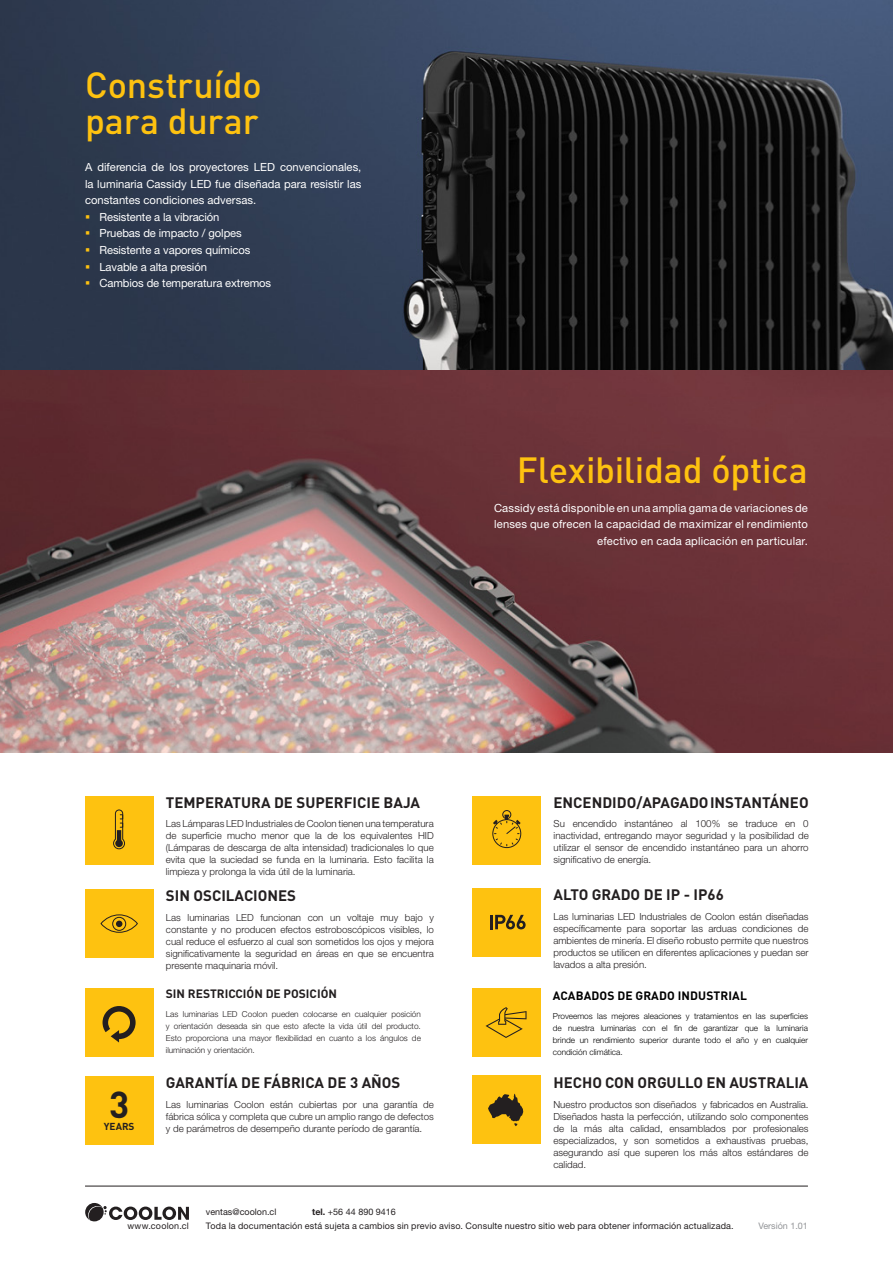
<style>
.page{position:relative;width:893px;height:1263px;background:#fff}
.page>*{position:absolute;margin:0;border:0;box-sizing:border-box;transform-origin:0 0}
.t1{font:700 37.05px "DIN Pro";color:#231f20}
.key_ft_-_smlhead{font:500 36px/36px "DIN Pro";letter-spacing:-.005em;color:#fec210}
.icon_ft_-_subhead{font:700 15px "DIN Pro";color:#231f20}
.icon_ft_-_subhead-2{font:700 12px "DIN Pro";letter-spacing:.01em;color:#000}
.icon_ft_-_subhead-3{font:700 12px "DIN Pro";color:#231f20}
.key_ft_-_body{font:11.25px/16.5px "Helvetica Neue LT Std";letter-spacing:.01em;color:#fff;text-align:right}
.key_ft_-_bullets{font:11.25px/16.5px "Helvetica Neue LT Std";color:#fff;text-align:justify}
.key_ft_-_body-2{font:11.25px "Helvetica Neue LT Std";letter-spacing:-.01em;color:#fff}
.t2{font:700 10.05px "DIN Pro";color:#231f20}
.icon_ft_-_body{font:300 9.75px/12px "Helvetica Neue LT Std";color:#231f20;text-align:justify}
.t3{font:9px/14.1px "Helvetica Neue LT Std";letter-spacing:.015em;color:#231f20}
.t4{font:9px "Helvetica Neue LT Std";color:#939598}
.icon_ft_-_body-2{font:300 8.25px/12px "Helvetica Neue LT Std";color:#231f20;text-align:justify}
.icon_ft_-_subhead-4{font:300 8.25px/12px "Helvetica Neue LT Std";color:#000;text-align:justify}
.s1{font-weight:700}
</style>
<div class="page">
<hr style="left:85px;top:1186px;width:723px;height:1px;background:#231f20">
<svg style="left:85px;top:1203px;width:104px;height:18px"></svg>
<img style="left:0;top:370px;width:893px;height:383px">
<svg style="left:0;top:0;width:893px;height:370px;background:#293140"></svg>
<div style="left:85px;top:890px;width:68px;height:68px;background:#fec210"></div>
<svg style="left:100px;top:914px;width:38px;height:19px"></svg>
<div style="left:85px;top:796px;width:68px;height:68px;background:#fec210"></div>
<svg style="left:113px;top:809px;width:12px;height:40px"></svg>
<div style="left:85px;top:1077px;width:68px;height:68px;background:#fec210"></div>
<div style="left:473px;top:796px;width:68px;height:68px;background:#fec210"></div>
<div style="left:492px;top:819px;width:29px;height:29px;border:1px solid #231f20;border-radius:50%"></div>
<svg style="left:493px;top:810px;width:28px;height:37px"></svg>
<div style="left:473px;top:889px;width:68px;height:68px;background:#fec210"></div>
<hr style="left:490px;top:915px;width:3px;height:14px;background:#231f20">
<svg style="left:495px;top:915px;width:31px;height:14px"></svg>
<div style="left:473px;top:1076px;width:68px;height:68px;background:#fec210"></div>
<svg style="left:488px;top:1093px;width:35px;height:33px"></svg>
<div style="left:85px;top:988px;width:68px;height:68px;background:#fec210"></div>
<svg style="left:103px;top:1006px;width:33px;height:36px"></svg>
<div style="left:472px;top:988px;width:68px;height:68px;background:#fec210"></div>
<svg style="left:485px;top:1007px;width:42px;height:31px"></svg>
<svg style="left:86px;top:215px;width:3px;height:4px"></svg>
<svg style="left:86px;top:248px;width:3px;height:4px"></svg>
<svg style="left:86px;top:281px;width:3px;height:4px"></svg>
<p class="key_ft_-_smlhead" style="left:85px;top:65px;width:178px">Construído para durar</p>
<p class="key_ft_-_bullets" style="left:85px;top:159px;width:278px">A diferencia de los proyectores LED convencionales, la luminaria Cassidy LED fue diseñada para resistir las constantes condiciones adversas.</p>
<p class="key_ft_-_body-2" style="left:99px;top:210px;width:122px">Resistente a la vibración</p>
<p class="key_ft_-_body-2" style="left:99px;top:227px;width:144px">Pruebas de impacto / golpes</p>
<p class="key_ft_-_body-2" style="left:99px;top:243px;width:152px">Resistente a vapores químicos</p>
<p class="key_ft_-_body-2" style="left:99px;top:260px;width:109px">Lavable a alta presión</p>
<p class="key_ft_-_body-2" style="left:99px;top:276px;width:173px">Cambios de temperatura extremos</p>
<p class="key_ft_-_smlhead" style="left:517px;top:450px;width:292px">Flexibilidad óptica</p>
<p class="key_ft_-_body" style="left:494px;top:499px;width:315px">Cassidy está disponible en una amplia gama de variaciones de lenses que ofrecen la capacidad de maximizar el rendimiento efectivo en cada aplicación en particular.</p>
<p class="icon_ft_-_subhead" style="left:166px;top:792px;width:256px">TEMPERATURA DE SUPERFICIE BAJA</p>
<p class="icon_ft_-_body" style="left:166px;top:818px;width:269px">Las Lámparas LED Industriales de Coolon tienen una temperatura de superficie mucho menor que la de los equivalentes HID (Lámparas de descarga de alta intensidad) tradicionales lo que evita que la suciedad se funda en la luminaria. Esto facilita la limpieza y prolonga la vida útil de la luminaria.</p>
<p class="icon_ft_-_subhead" style="left:166px;top:886px;width:132px">SIN OSCILACIONES</p>
<p class="icon_ft_-_body" style="left:166px;top:911px;width:269px">Las luminarias LED funcionan con un voltaje muy bajo y constante y no producen efectos estroboscópicos visibles, lo cual reduce el esfuerzo al cual son sometidos los ojos y mejora significativamente la seguridad en áreas en que se encuentra presente maquinaria móvil.</p>
<p class="icon_ft_-_subhead-3" style="left:166px;top:985px;width:173px">SIN RESTRICCIÓN DE POSICIÓN</p>
<p class="icon_ft_-_body-2" style="left:166px;top:1008px;width:257px">Las luminarias LED Coolon pueden colocarse en cualquier posición y orientación deseada sin que esto afecte la vida útil del producto.<br>Esto proporciona una mayor flexibilidad en cuanto a los ángulos de iluminación y orientación.</p>
<p class="icon_ft_-_subhead" style="left:166px;top:1073px;width:236px">GARANTÍA DE FÁBRICA DE 3 AÑOS</p>
<p class="icon_ft_-_body" style="left:166px;top:1098px;width:269px">Las luminarias Coolon están cubiertas por una garantía de fábrica sólica y completa que cubre un amplio rango de defectos</p>
<h1 class="t1" style="left:109px;top:1079px;width:22px">3</h1>
<p class="t2" style="left:104px;top:1119px;width:32px">YEARS</p>
<p class="icon_ft_-_body" style="left:166px;top:1122px;width:258px">y de parámetros de desempeño durante período de garantía.</p>
<p class="icon_ft_-_subhead" style="left:554px;top:792px;width:257px">ENCENDIDO/APAGADO INSTANTÁNEO</p>
<p class="icon_ft_-_body" style="left:554px;top:818px;width:257px">Su encendido instantáneo al 100% se traduce en 0 inactividad, entregando mayor seguridad y la posibilidad de utilizar el sensor de encendido instantáneo para un ahorro significativo de energía.</p>
<p class="icon_ft_-_subhead" style="left:553px;top:885px;width:172px">ALTO GRADO DE IP - IP66</p>
<p class="icon_ft_-_body" style="left:553px;top:910px;width:257px">Las luminarias LED Industriales de Coolon están diseñadas específicamente para soportar las arduas condiciones de ambientes de minería. El diseño robusto permite que nuestros productos se utilicen en diferentes aplicaciones y puedan ser lavados a alta presión.</p>
<p class="icon_ft_-_subhead-2" style="left:553px;top:987px;width:196px">ACABADOS DE GRADO INDUSTRIAL</p>
<p class="icon_ft_-_subhead-4" style="left:553px;top:1010px;width:257px">Proveemos las mejores aleaciones y tratamientos en las superficies de nuestra luminarias con el fin de garantizar que la luminaria brinde un rendimiento superior durante todo el año y en cualquier condición climática.</p>
<p class="icon_ft_-_subhead" style="left:553px;top:1073px;width:257px">HECHO CON ORGULLO EN AUSTRALIA</p>
<p class="icon_ft_-_body" style="left:553px;top:1098px;width:257px">Nuestro productos son diseñados y fabricados en Australia.<br>Diseñados hasta la perfección, utilizando solo componentes de la más alta calidad, ensamblados por profesionales especializados, y son sometidos a exhaustivas pruebas, asegurando así que superen los más altos estándares de calidad.</p>
<p class="t3" style="left:206px;top:1205px;width:72px">ventas@coolon.cl</p>
<p class="t3" style="left:206px;top:1205px;width:529px;text-indent:106px"><span class="s1">tel.</span> +56 44 890 9416<br>Toda la documentación está sujeta a cambios sin previo aviso. Consulte nuestro sitio web para obtener información actualizada.</p>
<p class="t3" style="left:127px;top:1219px;width:63px">www.coolon.cl</p>
<p class="t4" style="left:758px;top:1221px;width:51px">Versión 1.01</p>
</div>
